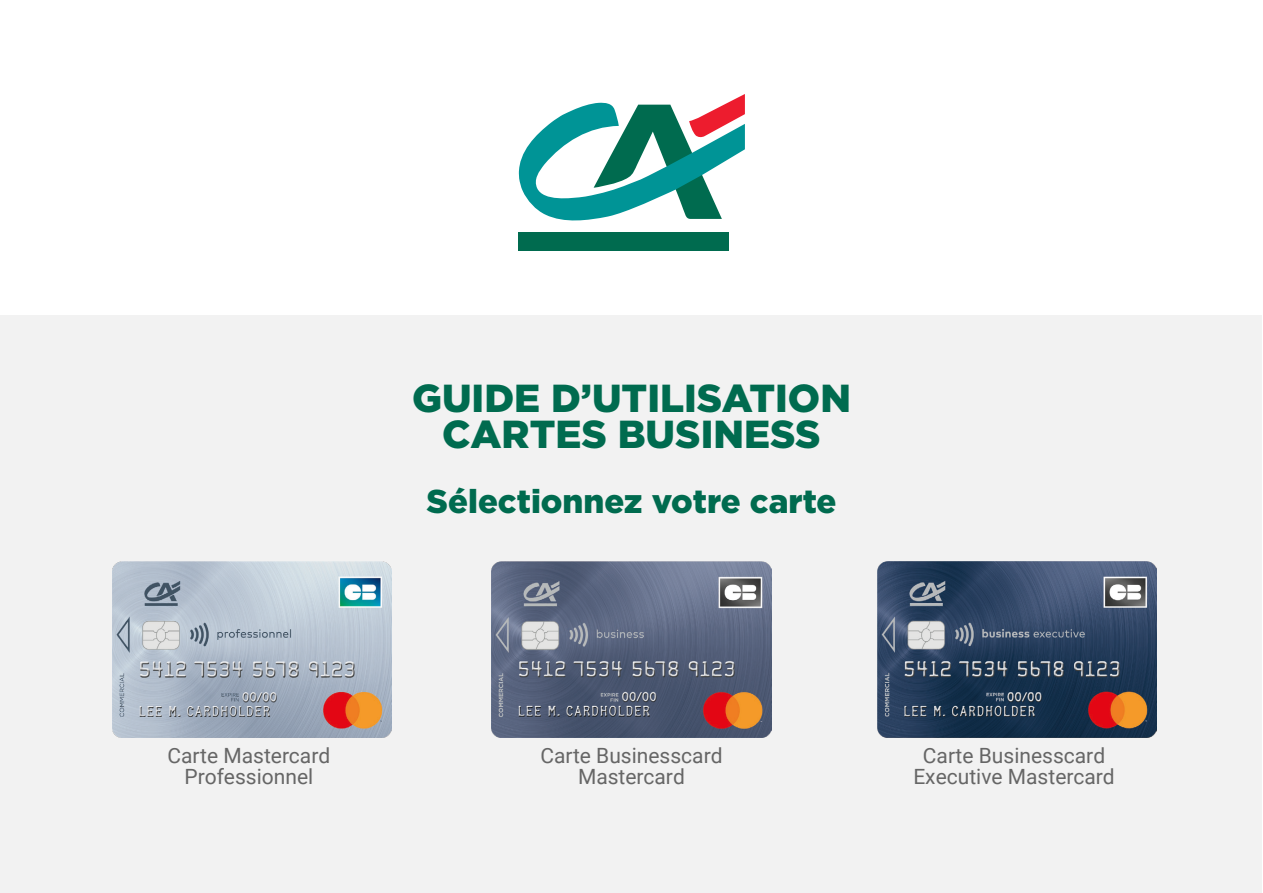
<style>
.page{position:relative;width:1263px;height:893px;background:#fff}
.page>*{position:absolute;margin:0;border:0;box-sizing:border-box;transform-origin:0 0}
.t1{font:900 39px/36px "Gotham";color:#006b4f;text-align:center}
.t2{font:900 33px "Gotham";color:#006b4f}
.t3{font:21px/21px "Roboto";color:#666;text-align:center}
</style>
<div class="page">
<svg style="left:519px;top:94px;width:226px;height:127px"></svg>
<div style="left:518px;top:233px;width:210px;height:18px;background:#006b4f"></div>
<div style="left:0;top:315px;width:1261px;height:577px;background:#f2f2f2"></div>
<img style="left:112px;top:561px;width:280px;height:176px">
<img style="left:492px;top:561px;width:279px;height:176px">
<img style="left:878px;top:561px;width:279px;height:176px">
<h1 class="t1" style="left:412px;top:379px;width:440px">GUIDE D’UTILISATION<br>CARTES BUSINESS</h1>
<h2 class="t2" style="left:427px;top:482px;width:411px">Sélectionnez votre carte</h2>
<p class="t3" style="left:168px;top:744px;width:164px">Carte Mastercard<br>Professionnel</p>
<p class="t3" style="left:540px;top:744px;width:184px">Carte Businesscard<br>Mastercard</p>
<p class="t3" style="left:913px;top:744px;width:203px">Carte Businesscard<br>Executive Mastercard</p>
</div>
